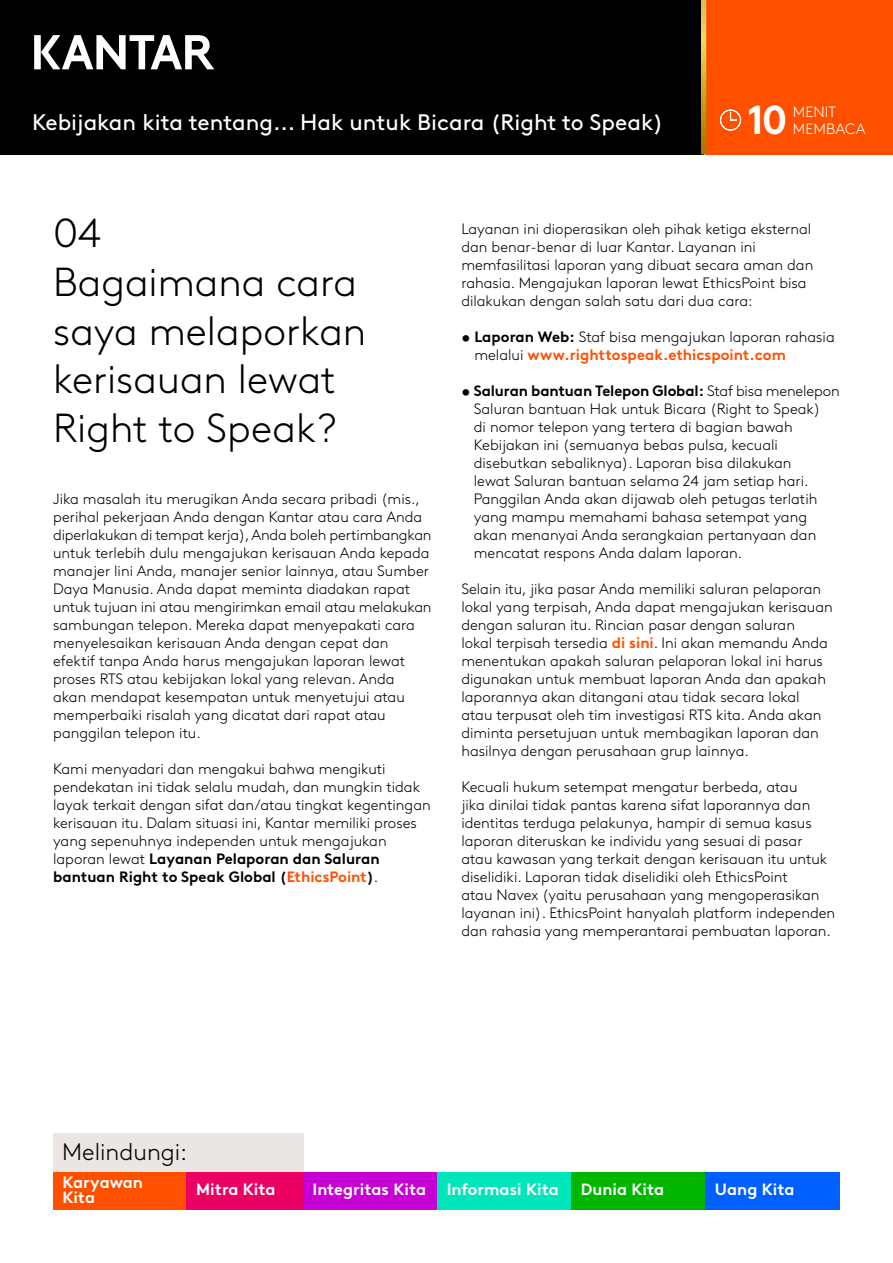
<style>
.page{position:relative;width:893px;height:1263px;background:#fff}
.page>*{position:absolute;margin:0;border:0;box-sizing:border-box;transform-origin:0 0}
.t1{font:300 40.5px/48.6px "Kantar Brown";color:#000}
.t2{font:700 40.35px "Kantar Brown";color:#fff}
.t3{font:300 24px "Kantar Brown";color:#000}
.t4{font:22.5px "Kantar Brown";color:#fff}
.t5{font:700 16.35px/15px "Kantar Brown";color:#fff}
.t6{font:300 15px/18px "Kantar Brown";color:#000}
.t7{font:300 15px "Kantar Brown";letter-spacing:.01em;color:#fff}
.s1{font-weight:700}
.s2{font-weight:700;color:#ff5000}
</style>
<div class="page">
<div style="left:53px;top:1134px;width:250px;height:38px;background:#ebe5e3"></div>
<div style="left:53px;top:1172px;width:134px;height:38px;background:#ff5000"></div>
<div style="left:187px;top:1172px;width:134px;height:38px;background:#eb0064"></div>
<div style="left:303px;top:1172px;width:134px;height:38px;background:#c700d3"></div>
<div style="left:437px;top:1172px;width:135px;height:38px;background:#00e5ba"></div>
<div style="left:572px;top:1172px;width:134px;height:38px;background:#00b600"></div>
<div style="left:706px;top:1172px;width:134px;height:38px;background:#0060ff"></div>
<div style="left:0;top:0;width:704px;height:154px;background:#000"></div>
<div style="left:705px;top:0;width:188px;height:154px;background:#ff5000"></div>
<svg style="left:720px;top:109px;width:21px;height:22px"></svg>
<svg style="left:34px;top:35px;width:180px;height:34px"></svg>
<svg style="left:701px;top:0;width:5px;height:154px"></svg>
<h2 class="t2" style="left:747px;top:87px;width:42px">10</h2>
<p class="t7" style="left:793px;top:101px;width:45px">MENIT</p>
<h3 class="t4" style="left:32px;top:105px;width:633px">Kebijakan kita tentang... Hak untuk Bicara (Right to Speak)</h3>
<p class="t7" style="left:793px;top:117px;width:74px">MEMBACA</p>
<h1 class="t1" style="left:53px;top:206px;width:315px">04<br>Bagaimana cara saya melaporkan kerisauan lewat<br>Right to Speak?</h1>
<p class="t6" style="left:53px;top:489px;width:380px">Jika masalah itu merugikan Anda secara pribadi (mis., perihal pekerjaan Anda dengan Kantar atau cara Anda diperlakukan di tempat kerja), Anda boleh pertimbangkan untuk terlebih dulu mengajukan kerisauan Anda kepada manajer lini Anda, manajer senior lainnya, atau Sumber Daya Manusia. Anda dapat meminta diadakan rapat untuk tujuan ini atau mengirimkan email atau melakukan sambungan telepon. Mereka dapat menyepakati cara menyelesaikan kerisauan Anda dengan cepat dan efektif tanpa Anda harus mengajukan laporan lewat proses RTS atau kebijakan lokal yang relevan. Anda<br>akan mendapat kesempatan untuk menyetujui atau memperbaiki risalah yang dicatat dari rapat atau panggilan telepon itu.</p>
<p class="t6" style="left:53px;top:759px;width:379px">Kami menyadari dan mengakui bahwa mengikuti pendekatan ini tidak selalu mudah, dan mungkin tidak layak terkait dengan sifat dan/atau tingkat kegentingan kerisauan itu. Dalam situasi ini, Kantar memiliki proses yang sepenuhnya independen untuk mengajukan laporan lewat <span class="s1">Layanan Pelaporan dan Saluran bantuan Right to Speak Global (</span><span class="s2">EthicsPoint</span><span class="s1">)</span>.</p>
<p class="t6" style="left:461px;top:219px;width:353px">Layanan ini dioperasikan oleh pihak ketiga eksternal dan benar-benar di luar Kantar. Layanan ini memfasilitasi laporan yang dibuat secara aman dan rahasia. Mengajukan laporan lewat EthicsPoint bisa dilakukan dengan salah satu dari dua cara:</p>
<p class="t6" style="left:474px;top:327px;width:362px;text-indent:-13px"><span class="s1">• Laporan Web:</span> Staf bisa mengajukan laporan rahasia melalui <span class="s2">www.righttospeak.ethicspoint.com</span></p>
<p class="t6" style="left:474px;top:381px;width:367px;text-indent:-12px"><span class="s1">• Saluran bantuan Telepon Global:</span> Staf bisa menelepon Saluran bantuan Hak untuk Bicara (Right to Speak)<br>di nomor telepon yang tertera di bagian bawah Kebijakan ini (semuanya bebas pulsa, kecuali disebutkan sebaliknya). Laporan bisa dilakukan<br>lewat Saluran bantuan selama 24 jam setiap hari.<br>Panggilan Anda akan dijawab oleh petugas terlatih yang mampu memahami bahasa setempat yang akan menanyai Anda serangkaian pertanyaan dan mencatat respons Anda dalam laporan.</p>
<p class="t6" style="left:461px;top:579px;width:373px">Selain itu, jika pasar Anda memiliki saluran pelaporan lokal yang terpisah, Anda dapat mengajukan kerisauan dengan saluran itu. Rincian pasar dengan saluran<br>lokal terpisah tersedia <span class="s2">di sini</span>. Ini akan memandu Anda menentukan apakah saluran pelaporan lokal ini harus digunakan untuk membuat laporan Anda dan apakah laporannya akan ditangani atau tidak secara lokal atau terpusat oleh tim investigasi RTS kita. Anda akan diminta persetujuan untuk membagikan laporan dan hasilnya dengan perusahaan grup lainnya.</p>
<p class="t6" style="left:461px;top:777px;width:375px">Kecuali hukum setempat mengatur berbeda, atau<br>jika dinilai tidak pantas karena sifat laporannya dan identitas terduga pelakunya, hampir di semua kasus laporan diteruskan ke individu yang sesuai di pasar atau kawasan yang terkait dengan kerisauan itu untuk diselidiki. Laporan tidak diselidiki oleh EthicsPoint<br>atau Navex (yaitu perusahaan yang mengoperasikan layanan ini). EthicsPoint hanyalah platform independen dan rahasia yang memperantarai pembuatan laporan.</p>
<h3 class="t3" style="left:62px;top:1134px;width:127px">Melindungi:</h3>
<p class="t5" style="left:62px;top:1173px;width:82px">Karyawan<br>Kita</p>
<p class="t5" style="left:196px;top:1180px;width:81px">Mitra Kita</p>
<p class="t5" style="left:313px;top:1180px;width:115px">Integritas Kita</p>
<p class="t5" style="left:447px;top:1180px;width:114px">Informasi Kita</p>
<p class="t5" style="left:581px;top:1180px;width:85px">Dunia Kita</p>
<p class="t5" style="left:715px;top:1180px;width:81px">Uang Kita</p>
</div>
